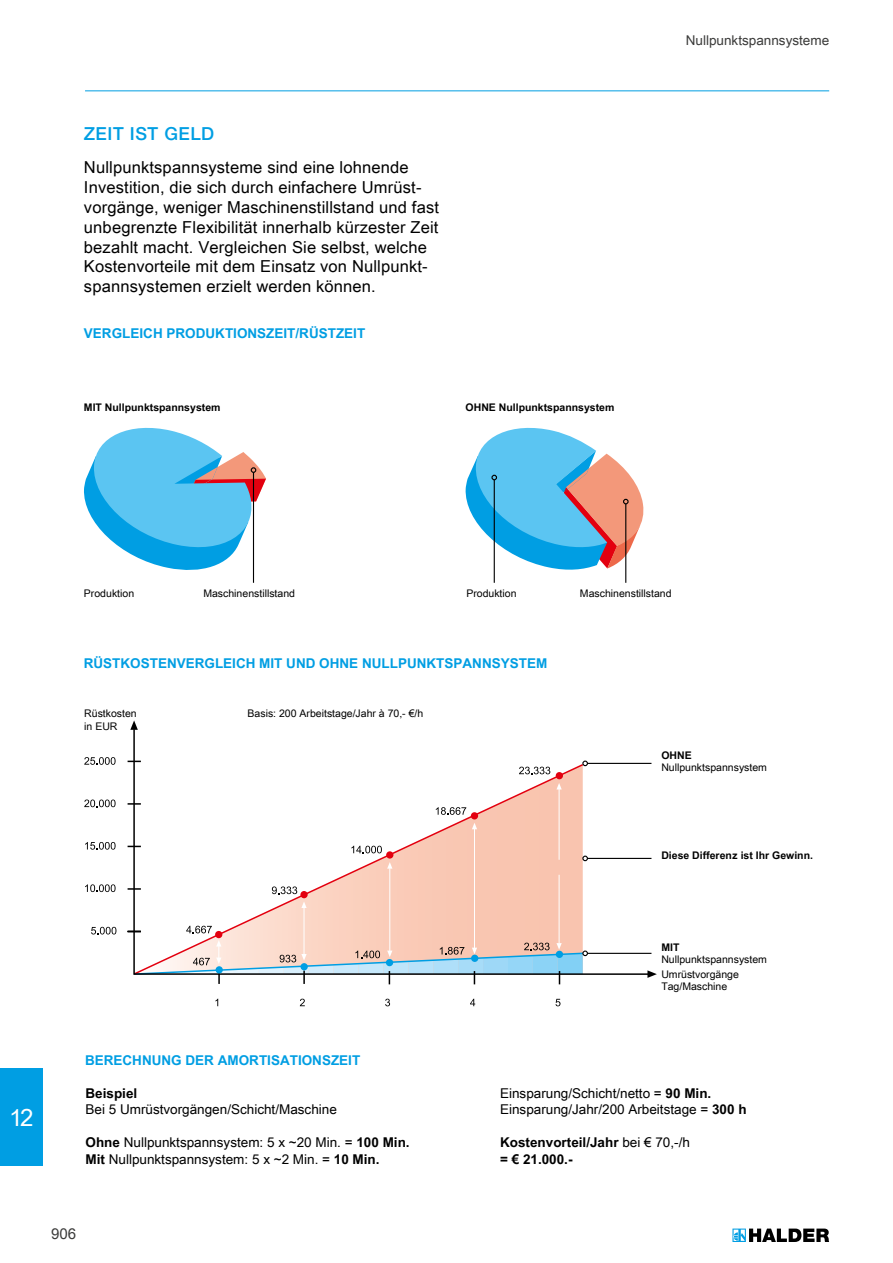
<style>
.page{position:relative;width:893px;height:1263px;background:#fff}
.page>*{position:absolute;margin:0;border:0;box-sizing:border-box;transform-origin:0 0}
.t1{font:24px "Arial Unicode MS";color:#fff}
.t2{font:500 18px "Helvetica Neue LT Std";letter-spacing:.03em;color:#009ee3}
.t3{font:16.5px/19.8px "Arial Unicode MS";letter-spacing:.01em;color:#000}
.t4{font:15px "Arial Unicode MS";color:#3b3b3a}
.t5{font:13.5px/16.5px "Arial Unicode MS";color:#000}
.t6{font:700 13.5px "Arial Unicode MS";color:#009ee3}
.t7{font:700 13.5px/16.5px "Arial Unicode MS";color:#000}
.t8{font:13.5px "Arial Unicode MS";color:#3b3b3a}
.t9{font:10.5px/12.6px "Arial Unicode MS";color:#000}
.t10{font:700 10.5px "Arial Unicode MS";color:#000}
.s1{font-weight:700}
.s2{font-weight:400}
</style>
<div class="page">
<svg style="left:732px;top:1228px;width:97px;height:14px"></svg>
<hr style="left:85px;top:90px;width:744px;height:1px;background:#009ee3">
<svg style="left:130px;top:720px;width:7px;height:10px"></svg>
<svg style="left:647px;top:971px;width:10px;height:7px"></svg>
<svg style="left:133px;top:728px;width:517px;height:248px"></svg>
<div style="left:215px;top:931px;width:7px;height:7px;background:#e3000f;border-radius:50%"></div>
<div style="left:300px;top:891px;width:8px;height:7px;background:#e3000f;border-radius:50%"></div>
<div style="left:386px;top:851px;width:7px;height:7px;background:#e3000f;border-radius:50%"></div>
<div style="left:471px;top:812px;width:7px;height:7px;background:#e3000f;border-radius:50%"></div>
<div style="left:556px;top:772px;width:7px;height:7px;background:#e3000f;border-radius:50%"></div>
<hr style="left:559px;top:875px;width:1px;height:68px;background:#fff">
<svg style="left:556px;top:783px;width:6px;height:6px"></svg>
<hr style="left:559px;top:789px;width:1px;height:71px;background:#fff">
<svg style="left:472px;top:823px;width:5px;height:6px"></svg>
<hr style="left:474px;top:829px;width:1px;height:119px;background:#fff">
<svg style="left:387px;top:862px;width:5px;height:7px"></svg>
<hr style="left:389px;top:868px;width:1px;height:83px;background:#fff">
<svg style="left:301px;top:901px;width:6px;height:7px"></svg>
<hr style="left:304px;top:907px;width:1px;height:47px;background:#fff">
<svg style="left:215px;top:999px;width:3px;height:7px"></svg>
<svg style="left:300px;top:999px;width:5px;height:7px"></svg>
<svg style="left:385px;top:999px;width:5px;height:7px"></svg>
<svg style="left:470px;top:999px;width:5px;height:7px"></svg>
<svg style="left:555px;top:999px;width:5px;height:7px"></svg>
<svg style="left:84px;top:757px;width:32px;height:8px"></svg>
<svg style="left:84px;top:799px;width:32px;height:8px"></svg>
<svg style="left:85px;top:842px;width:31px;height:8px"></svg>
<svg style="left:85px;top:884px;width:31px;height:8px"></svg>
<svg style="left:91px;top:927px;width:25px;height:7px"></svg>
<svg style="left:186px;top:926px;width:26px;height:7px"></svg>
<svg style="left:272px;top:886px;width:25px;height:8px"></svg>
<svg style="left:351px;top:846px;width:31px;height:7px"></svg>
<svg style="left:436px;top:807px;width:30px;height:8px"></svg>
<svg style="left:519px;top:767px;width:31px;height:7px"></svg>
<hr style="left:587px;top:763px;width:64px;height:1px;background:#000">
<svg style="left:582px;top:760px;width:6px;height:6px"></svg>
<hr style="left:494px;top:480px;width:1px;height:103px;background:#000">
<hr style="left:253px;top:472px;width:1px;height:111px;background:#000">
<svg style="left:84px;top:427px;width:182px;height:148px"></svg>
<hr style="left:625px;top:504px;width:1px;height:79px;background:#000">
<svg style="left:465px;top:427px;width:179px;height:144px"></svg>
<hr style="left:587px;top:953px;width:64px;height:1px;background:#000">
<svg style="left:133px;top:940px;width:455px;height:44px"></svg>
<hr style="left:587px;top:858px;width:64px;height:1px;background:#000">
<svg style="left:582px;top:855px;width:6px;height:6px"></svg>
<div style="left:0;top:1069px;width:43px;height:97px;background:#009ee3"></div>
<p class="t2" style="left:84px;top:123px;width:132px">ZEIT IST GELD</p>
<p class="t3" style="left:84px;top:157px;width:356px">Nullpunktspannsysteme sind eine lohnende Investition, die sich durch einfachere Umrüst&shy;vorgänge, weniger Maschinenstillstand und fast unbegrenzte Flexibilität innerhalb kürzester Zeit bezahlt macht. Vergleichen Sie selbst, welche Kostenvorteile mit dem Einsatz von Nullpunkt&shy;spannsystemen erzielt werden können.</p>
<p class="t6" style="left:84px;top:324px;width:283px">VERGLEICH PRODUKTIONSZEIT/RÜSTZEIT</p>
<p class="t10" style="left:84px;top:400px;width:138px">MIT Nullpunktspannsystem</p>
<p class="t10" style="left:466px;top:400px;width:150px">OHNE Nullpunktspannsystem</p>
<p class="t8" style="left:686px;top:30px;width:145px">Nullpunktspannsysteme</p>
<p class="t9" style="left:84px;top:586px;width:52px">Produktion</p>
<p class="t9" style="left:203px;top:586px;width:93px">Maschinenstillstand</p>
<p class="t9" style="left:580px;top:586px;width:93px">Maschinenstillstand</p>
<p class="t9" style="left:466px;top:586px;width:52px">Produktion</p>
<p class="t6" style="left:84px;top:654px;width:465px">RÜSTKOSTENVERGLEICH MIT UND OHNE NULLPUNKTSPANNSYSTEM</p>
<p class="t9" style="left:84px;top:707px;width:54px">Rüstkosten in EUR</p>
<p class="t9" style="left:248px;top:707px;width:177px">Basis: 200 Arbeitstage/Jahr à 70,- €/h</p>
<p class="t10" style="left:661px;top:747px;width:32px">OHNE</p>
<p class="t9" style="left:661px;top:761px;width:107px">Nullpunktspannsystem</p>
<p class="t10" style="left:661px;top:847px;width:153px">Diese Differenz ist Ihr Gewinn.</p>
<h1 class="t1" style="left:9px;top:1100px;width:26px">12</h1>
<p class="t6" style="left:85px;top:1050px;width:277px">BERECHNUNG DER AMORTISATIONSZEIT</p>
<p class="t7" style="left:86px;top:1085px;width:53px">Beispiel</p>
<p class="t5" style="left:86px;top:1101px;width:253px">Bei 5 Umrüstvorgängen/Schicht/Maschine</p>
<p class="t5" style="left:86px;top:1134px;width:326px"><span class="s1">Ohne</span> Nullpunktspannsystem: 5 x ~20 Min. = <span class="s1">100 Min.<br>Mit</span> Nullpunktspannsystem: 5 x ~2 Min. = <span class="s1">10 Min.</span></p>
<p class="t4" style="left:51px;top:1223px;width:27px">906</p>
<p class="t10" style="left:661px;top:939px;width:20px">MIT</p>
<p class="t9" style="left:661px;top:953px;width:107px">Nullpunktspannsystem</p>
<p class="t9" style="left:661px;top:967px;width:79px">Umrüstvorgänge<br>Tag/Maschine</p>
<p class="t5" style="left:500px;top:1084px;width:248px">Einsparung/Schicht/netto = <span class="s1">90 Min.<br></span>Einsparung/Jahr/200 Arbeitstage = <span class="s1">300 h</span></p>
<p class="t7" style="left:500px;top:1134px;width:191px">Kostenvorteil/Jahr <span class="s2">bei € 70,-/h </span>= € 21.000.-</p>
</div>
